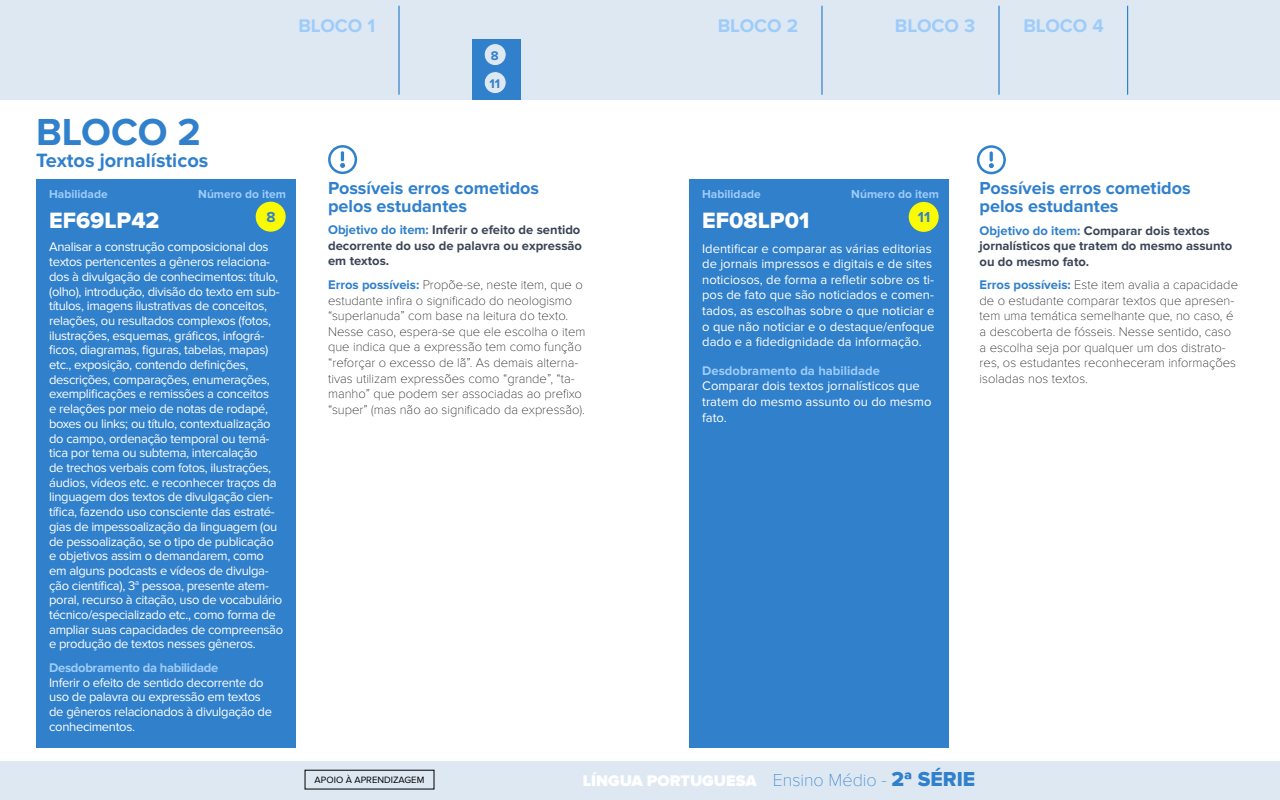
<style>
.page{position:relative;width:1280px;height:800px;background:#fff}
.page>*{position:absolute;margin:0;border:0;box-sizing:border-box;transform-origin:0 0}
.t1{font:700 39px "Proxima Nova";color:#3080cc}
.t2{font:23px "Proxima Nova Extrabld";color:#fff}
.t3{font:700 20px "Proxima Nova";color:#3080cc}
.t4{font:700 19px "Proxima Nova";color:#9eccfa}
.t5{font:700 18px/18px "Proxima Nova";color:#3080cc}
.t6{font:900 16px "Proxima Nova";color:#fff}
.t7{font:700 15px "Proxima Nova";color:#3080cc}
.t8{font:13px/14.7px "Proxima Nova";letter-spacing:-.025em;color:#fff}
.t9{font:100 13px/15.6px "Proxima Nova T";color:#000}
.t10{font:13px/15.6px "Proxima Nova";color:#fff}
.t11{font:700 13px/15.5px "Proxima Nova";color:#3a4556}
.t12{font:700 13px "Proxima Nova";letter-spacing:-.015em;color:#9eccfa}
.t13{font:700 13px/28px "Proxima Nova";color:#3080cc}
.t14{font:700 12px "Proxima Nova";color:#9eccfa}
.t15{font:9.5px "Proxima Nova";color:#000}
.s1{color:#3080cc}
.s2{font-family:"Proxima Nova";font-weight:700;color:#3080cc}
.s3{font-family:"Proxima Nova T";font-weight:100;font-size:18px;color:#3080cc}
.s4{font-family:"Proxima Nova Extrabld";font-weight:400;font-size:21px;color:#3080cc}
</style>
<div class="page">
<div style="left:0;top:761px;width:1280px;height:39px;background:#dee8f2"></div>
<div style="left:0;top:0;width:1280px;height:100px;background:#dee8f2"></div>
<hr style="left:398px;top:6px;width:2px;height:89px;background:#3080cc">
<hr style="left:821px;top:6px;width:2px;height:89px;background:#3080cc">
<hr style="left:998px;top:6px;width:2px;height:89px;background:#3080cc">
<hr style="left:1127px;top:6px;width:1px;height:89px;background:#3080cc">
<div style="left:472px;top:39px;width:48px;height:61px;background:#3080cc"></div>
<div style="left:484px;top:44px;width:22px;height:22px;background:#dee8f2;border-radius:50%"></div>
<div style="left:484px;top:43px;width:23px;height:23px;border:1px solid #3080cc;border-radius:50%"></div>
<div style="left:484px;top:72px;width:22px;height:22px;background:#dee8f2;border-radius:50%"></div>
<div style="left:484px;top:71px;width:23px;height:23px;border:1px solid #3080cc;border-radius:50%"></div>
<div style="left:36px;top:180px;width:260px;height:568px;background:#3080cc"></div>
<div style="left:256px;top:202px;width:30px;height:30px;background:#fafa05;border-radius:50%"></div>
<svg style="left:340px;top:151px;width:5px;height:17px"></svg>
<div style="left:328px;top:145px;width:29px;height:29px;border:2px solid #3080cc;border-radius:50%"></div>
<div style="left:689px;top:180px;width:260px;height:568px;background:#3080cc"></div>
<div style="left:909px;top:202px;width:30px;height:30px;background:#fafa05;border-radius:50%"></div>
<svg style="left:989px;top:151px;width:5px;height:17px"></svg>
<div style="left:977px;top:145px;width:29px;height:29px;border:2px solid #3080cc;border-radius:50%"></div>
<h1 class="t1" style="left:36px;top:110px;width:167px">BLOCO 2</h1>
<h3 class="t3" style="left:36px;top:149px;width:174px">Textos jornalísticos</h3>
<h3 class="t4" style="left:298px;top:15px;width:78px">BLOCO 1</h3>
<h3 class="t4" style="left:718px;top:15px;width:82px">BLOCO 2</h3>
<h3 class="t4" style="left:895px;top:15px;width:82px">BLOCO 3</h3>
<h3 class="t4" style="left:1023px;top:15px;width:82px">BLOCO 4</h3>
<p class="t13" style="left:489px;top:42px;width:12px">8<br>11</p>
<p class="t14" style="left:198px;top:187px;width:89px">Número do item</p>
<h3 class="t5" style="left:328px;top:179px;width:213px">Possíveis erros cometidos pelos estudantes</h3>
<p class="t11" style="left:328px;top:223px;width:255px"><span class="s1">Objetivo do item:</span> Inferir o efeito de sentido decorrente do uso de palavra ou expressão em textos.</p>
<p class="t9" style="left:328px;top:277px;width:259px"><span class="s2">Erros possíveis:</span> Propõe-se, neste item, que o estudante infira o significado do neologismo “superlanuda” com base na leitura do texto.<br>Nesse caso, espera-se que ele escolha o item que indica que a expressão tem como função “reforçar o excesso de lã”. As demais alterna&shy;tivas utilizam expressões como “grande”, “ta&shy;manho” que podem ser associadas ao prefixo “super” (mas não ao significado da expressão).</p>
<p class="t14" style="left:49px;top:187px;width:60px">Habilidade</p>
<h2 class="t2" style="left:49px;top:207px;width:112px">EF69LP42</h2>
<p class="t8" style="left:49px;top:240px;width:236px">Analisar a construção composicional dos textos pertencentes a gêneros relaciona&shy;dos à divulgação de conhecimentos: título, (olho), introdução, divisão do texto em sub&shy;títulos, imagens ilustrativas de conceitos, relações, ou resultados complexos (fotos, ilustrações, esquemas, gráficos, infográ&shy;ficos, diagramas, figuras, tabelas, mapas) etc., exposição, contendo definições, descrições, comparações, enumerações, exemplificações e remissões a conceitos<br>e relações por meio de notas de rodapé, boxes ou links; ou título, contextualização do campo, ordenação temporal ou temá&shy;tica por tema ou subtema, intercalação<br>de trechos verbais com fotos, ilustrações, áudios, vídeos etc. e reconhecer traços da linguagem dos textos de divulgação cien&shy;tífica, fazendo uso consciente das estraté&shy;gias de impessoalização da linguagem (ou de pessoalização, se o tipo de publicação e objetivos assim o demandarem, como em alguns podcasts e vídeos de divulga&shy;ção científica), 3<sup>a</sup> pessoa, presente atem&shy;poral, recurso à citação, uso de vocabulário técnico/especializado etc., como forma de ampliar suas capacidades de compreensão e produção de textos nesses gêneros.</p>
<p class="t12" style="left:49px;top:660px;width:171px">Desdobramento da habilidade</p>
<p class="t8" style="left:49px;top:675px;width:224px">Inferir o efeito de sentido decorrente do uso de palavra ou expressão em textos de gêneros relacionados à divulgação de conhecimentos.</p>
<p class="t7" style="left:267px;top:208px;width:11px">8</p>
<p class="t14" style="left:851px;top:187px;width:89px">Número do item</p>
<h3 class="t5" style="left:980px;top:179px;width:213px">Possíveis erros cometidos pelos estudantes</h3>
<p class="t11" style="left:980px;top:223px;width:254px"><span class="s1">Objetivo do item:</span> Comparar dois textos jornalísticos que tratem do mesmo assunto ou do mesmo fato.</p>
<p class="t9" style="left:980px;top:277px;width:260px"><span class="s2">Erros possíveis:</span> Este item avalia a capacidade de o estudante comparar textos que apresen&shy;tem uma temática semelhante que, no caso, é a descoberta de fósseis. Nesse sentido, caso a escolha seja por qualquer um dos distrato&shy;res, os estudantes reconheceram informações isoladas nos textos.</p>
<p class="t14" style="left:702px;top:187px;width:60px">Habilidade</p>
<h2 class="t2" style="left:702px;top:207px;width:109px">EF08LP01</h2>
<p class="t10" style="left:702px;top:241px;width:234px">Identificar e comparar as várias editorias de jornais impressos e digitais e de sites noticiosos, de forma a refletir sobre os ti&shy;pos de fato que são noticiados e comen&shy;tados, as escolhas sobre o que noticiar e o que não noticiar e o destaque/enfoque dado e a fidedignidade da informação.</p>
<p class="t12" style="left:702px;top:363px;width:179px">Desdobramento da habilidade</p>
<p class="t10" style="left:702px;top:378px;width:231px">Comparar dois textos jornalísticos que tratem do mesmo assunto ou do mesmo fato.</p>
<p class="t7" style="left:918px;top:209px;width:14px">11</p>
<p class="t15" style="left:315px;top:775px;width:111px">APOIO À APRENDIZAGEM</p>
<p class="t6" style="left:583px;top:771px;width:394px">LÍNGUA PORTUGUESA <span class="s3">Ensino Médio -</span> <span class="s4">2ª SÉRIE</span></p>
</div>
